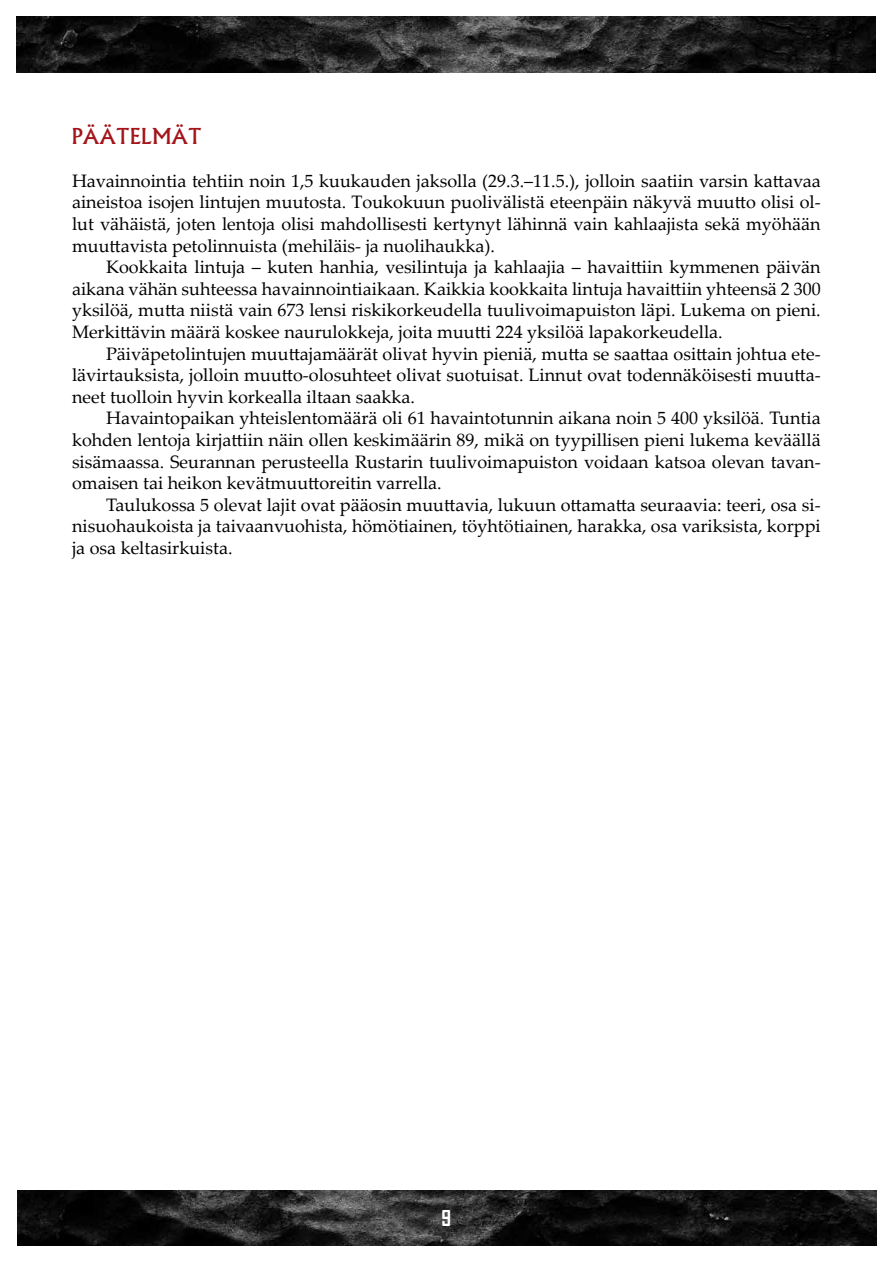
<style>
.page{position:relative;width:893px;height:1263px;background:#fff}
.page>*{position:absolute;margin:0;border:0;box-sizing:border-box;transform-origin:0 0}
.t1{font:500 21px "Albertus";color:#a3151a}
.t2{font:700 21px "Agency FB";color:#fff}
.t3{font:18px/21.6px "Palatino Linotype";color:#000;text-align:justify}
</style>
<div class="page">
<img style="left:17px;top:17px;width:859px;height:55px">
<img style="left:17px;top:1191px;width:859px;height:55px">
<p class="t1" style="left:72px;top:123px;width:131px">Päätelmät</p>
<p class="t3" style="left:72px;top:169px;width:750px">Havainnointia tehtiin noin 1,5 kuukauden jaksolla (29.3.–11.5.), jolloin saatiin varsin kattavaa aineistoa isojen lintujen muutosta. Toukokuun puolivälistä eteenpäin näkyvä muutto olisi ol&shy;lut vähäistä, joten lentoja olisi mahdollisesti kertynyt lähinnä vain kahlaajista sekä myöhään muuttavista petolinnuista (mehiläis- ja nuolihaukka).</p>
<p class="t3" style="left:72px;top:256px;width:750px;text-indent:34px">Kookkaita lintuja – kuten hanhia, vesilintuja ja kahlaajia – havaittiin kymmenen päivän aikana vähän suhteessa havainnointiaikaan. Kaikkia kookkaita lintuja havaittiin yhteensä 2 300 yksilöä, mutta niistä vain 673 lensi riskikorkeudella tuulivoimapuiston läpi. Lukema on pieni.<br>Merkittävin määrä koskee naurulokkeja, joita muutti 224 yksilöä lapakorkeudella.</p>
<p class="t3" style="left:72px;top:342px;width:750px;text-indent:34px">Päiväpetolintujen muuttajamäärät olivat hyvin pieniä, mutta se saattaa osittain johtua ete&shy;lävirtauksista, jolloin muutto-olosuhteet olivat suotuisat. Linnut ovat todennäköisesti muutta&shy;neet tuolloin hyvin korkealla iltaan saakka.</p>
<p class="t3" style="left:72px;top:407px;width:750px;text-indent:34px">Havaintopaikan yhteislentomäärä oli 61 havaintotunnin aikana noin 5 400 yksilöä. Tuntia kohden lentoja kirjattiin näin ollen keskimäärin 89, mikä on tyypillisen pieni lukema keväällä sisämaassa. Seurannan perusteella Rustarin tuulivoimapuiston voidaan katsoa olevan tavan&shy;omaisen tai heikon kevätmuuttoreitin varrella.</p>
<p class="t3" style="left:72px;top:493px;width:750px;text-indent:34px">Taulukossa 5 olevat lajit ovat pääosin muuttavia, lukuun ottamatta seuraavia: teeri, osa si&shy;nisuohaukoista ja taivaanvuohista, hömötiainen, töyhtötiainen, harakka, osa variksista, korppi ja osa keltasirkuista.</p>
<p class="t2" style="left:442px;top:1205px;width:11px">9</p>
</div>
